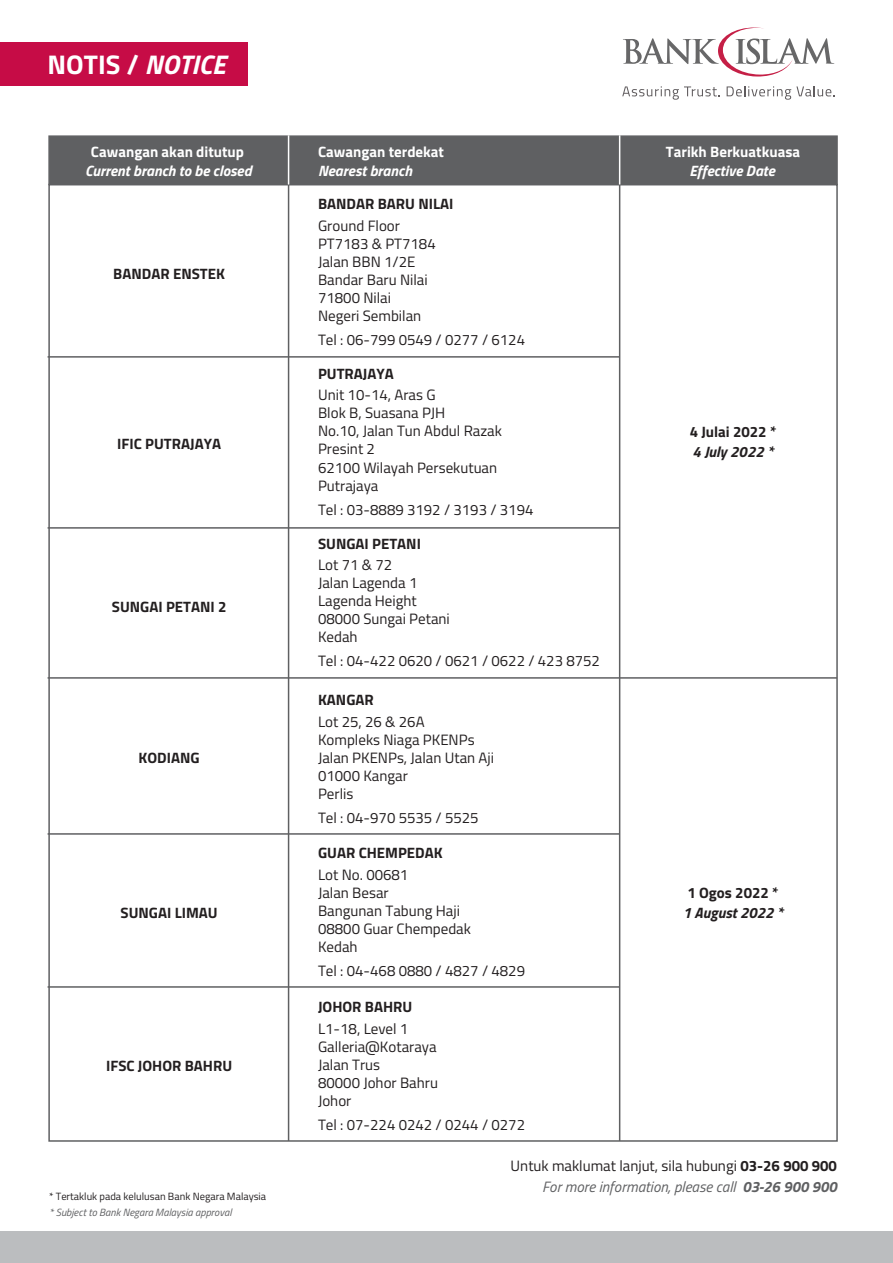
<style>
.page{position:relative;width:893px;height:1263px;background:#fff}
.page>*{position:absolute;margin:0;border:0;box-sizing:border-box;transform-origin:0 0}
.t1{font:700 27px "Titillium";color:#fff}
.t2{font:15px/18px "Titillium";color:#231f20}
.t3{font:700 15px "Titillium";color:#231f20}
.t4{font:700 15px "Titillium";color:#fff}
.t5{font:italic 700 15px "Titillium";color:#fff}
.t6{font:italic 15px "Titillium";color:#5f6062}
.t7{font:italic 700 15px "Titillium";color:#231f20}
.t8{font:10.5px "Titillium";color:#231f20}
.t9{font:italic 10.5px "Titillium";color:#5f6062}
.s1{font-style:italic}
.s2{font-weight:700}
</style>
<div class="page">
<div style="left:0;top:1231px;width:893px;height:32px;background:#bbbdbf"></div>
<div style="left:48px;top:135px;width:790px;height:50px;background:#5f6062;border:2px solid #5f6062"></div>
<hr style="left:288px;top:184px;width:1px;height:957px;background:#5f6062">
<hr style="left:288px;top:135px;width:1px;height:49px;background:#fff">
<hr style="left:619px;top:184px;width:1px;height:957px;background:#5f6062">
<hr style="left:619px;top:135px;width:1px;height:49px;background:#fff">
<svg style="left:622px;top:86px;width:98px;height:14px"></svg>
<svg style="left:727px;top:86px;width:108px;height:14px"></svg>
<svg style="left:623px;top:27px;width:211px;height:50px"></svg>
<div style="left:0;top:42px;width:248px;height:44px;background:#c60c46"></div>
<hr style="left:48px;top:356px;width:572px;height:2px;background:#5f6062">
<hr style="left:48px;top:527px;width:572px;height:2px;background:#5f6062">
<hr style="left:48px;top:677px;width:789px;height:2px;background:#5f6062">
<hr style="left:48px;top:833px;width:572px;height:2px;background:#5f6062">
<hr style="left:48px;top:986px;width:572px;height:2px;background:#5f6062">
<h1 class="t1" style="left:48px;top:44px;width:179px">NOTIS / <span class="s1">NOTICE</span></h1>
<p class="t4" style="left:91px;top:140px;width:155px">Cawangan akan ditutup</p>
<p class="t5" style="left:85px;top:159px;width:168px">Current branch to be closed</p>
<p class="t3" style="left:113px;top:263px;width:113px">BANDAR ENSTEK</p>
<p class="t3" style="left:117px;top:432px;width:105px">IFIC PUTRAJAYA</p>
<p class="t3" style="left:112px;top:596px;width:116px">SUNGAI PETANI 2</p>
<p class="t3" style="left:139px;top:746px;width:63px">KODIANG</p>
<p class="t3" style="left:121px;top:901px;width:99px">SUNGAI LIMAU</p>
<p class="t3" style="left:106px;top:1054px;width:128px">IFSC JOHOR BAHRU</p>
<p class="t8" style="left:49px;top:1188px;width:219px">* Tertakluk pada kelulusan Bank Negara Malaysia</p>
<p class="t9" style="left:49px;top:1204px;width:184px">* Subject to Bank Negara Malaysia approval</p>
<p class="t4" style="left:318px;top:140px;width:128px">Cawangan terdekat</p>
<p class="t5" style="left:318px;top:159px;width:96px">Nearest branch</p>
<p class="t3" style="left:318px;top:192px;width:137px">BANDAR BARU NILAI</p>
<p class="t2" style="left:318px;top:216px;width:119px">Ground Floor<br>PT7183 &amp; PT7184<br>Jalan BBN 1/2E<br>Bandar Baru Nilai<br>71800 Nilai<br>Negeri Sembilan</p>
<p class="t2" style="left:318px;top:330px;width:209px">Tel : 06-799 0549 / 0277 / 6124</p>
<p class="t3" style="left:318px;top:362px;width:77px">PUTRAJAYA</p>
<p class="t2" style="left:318px;top:385px;width:185px">Unit 10-14, Aras G<br>Blok B, Suasana PJH<br>No.10, Jalan Tun Abdul Razak<br>Presint 2<br>62100 Wilayah Persekutuan<br>Putrajaya</p>
<p class="t2" style="left:318px;top:499px;width:217px">Tel : 03-8889 3192 / 3193 / 3194</p>
<p class="t3" style="left:318px;top:532px;width:104px">SUNGAI PETANI</p>
<p class="t2" style="left:318px;top:555px;width:133px">Lot 71 &amp; 72<br>Jalan Lagenda 1<br>Lagenda Height<br>08000 Sungai Petani<br>Kedah</p>
<p class="t2" style="left:318px;top:651px;width:283px">Tel : 04-422 0620 / 0621 / 0622 / 423 8752</p>
<p class="t3" style="left:318px;top:688px;width:57px">KANGAR</p>
<p class="t2" style="left:318px;top:712px;width:178px">Lot 25, 26 &amp; 26A<br>Kompleks Niaga PKENPs<br>Jalan PKENPs, Jalan Utan Aji<br>01000 Kangar<br>Perlis</p>
<p class="t2" style="left:318px;top:808px;width:162px">Tel : 04-970 5535 / 5525</p>
<p class="t3" style="left:318px;top:841px;width:126px">GUAR CHEMPEDAK</p>
<p class="t2" style="left:318px;top:865px;width:154px">Lot No. 00681<br>Jalan Besar<br>Bangunan Tabung Haji<br>08800 Guar Chempedak<br>Kedah</p>
<p class="t2" style="left:318px;top:961px;width:209px">Tel : 04-468 0880 / 4827 / 4829</p>
<p class="t3" style="left:318px;top:996px;width:96px">JOHOR BAHRU</p>
<p class="t2" style="left:318px;top:1019px;width:121px">L1-18, Level 1<br>Galleria@Kotaraya<br>Jalan Trus<br>80000 Johor Bahru<br>Johor</p>
<p class="t2" style="left:318px;top:1115px;width:209px">Tel : 07-224 0242 / 0244 / 0272</p>
<p class="t4" style="left:666px;top:140px;width:136px">Tarikh Berkuatkuasa</p>
<p class="t5" style="left:689px;top:159px;width:87px">Effective Date</p>
<p class="t3" style="left:690px;top:420px;width:88px">4 Julai 2022 *</p>
<p class="t7" style="left:693px;top:440px;width:82px">4 July 2022 *</p>
<p class="t3" style="left:687px;top:881px;width:93px">1 Ogos 2022 *</p>
<p class="t7" style="left:683px;top:901px;width:102px">1 August 2022 *</p>
<p class="t2" style="left:511px;top:1155px;width:328px">Untuk maklumat lanjut, sila hubungi <span class="s2">03-26 900 900</span></p>
<p class="t6" style="left:542px;top:1175px;width:296px">For more information, please call <span class="s2">03-26 900 900</span></p>
</div>
